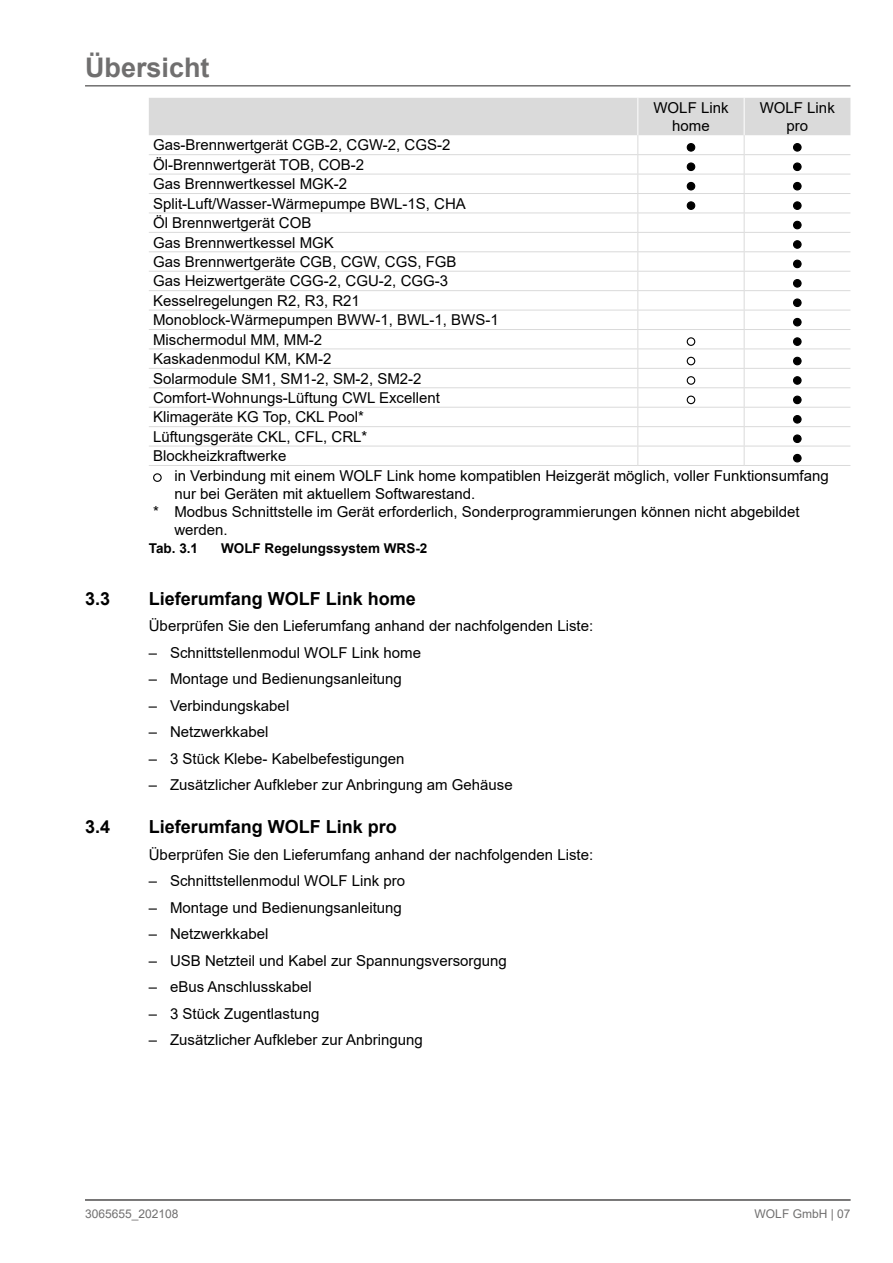
<style>
.page{position:relative;width:893px;height:1263px;background:#fff}
.page>*{position:absolute;margin:0;border:0;box-sizing:border-box;transform-origin:0 0}
.t1{font:700 27px "Arial";color:#706f6f}
.t2{font:700 18px "Arial";color:#000}
.t3{font:15px/19.4px "Arial";color:#000;text-align:center}
.t4{font:700 13.5px "Arial";color:#000}
.t5{font:12px "Arial";color:#706f6f}
</style>
<div class="page">
<hr style="left:85px;top:85px;width:765px;height:2px;background:#706f6f">
<hr style="left:85px;top:1199px;width:765px;height:2px;background:#706f6f">
<hr style="left:149px;top:465px;width:489px;height:1px;background:#dadada">
<hr style="left:638px;top:465px;width:106px;height:1px;background:#dadada">
<hr style="left:744px;top:465px;width:106px;height:1px;background:#dadada">
<svg style="left:149px;top:98px;width:701px;height:367px"></svg>
<div style="left:687px;top:144px;width:8px;height:7px;background:#000;border-radius:50%"></div>
<div style="left:687px;top:143px;width:8px;height:9px;border:1px solid #000;border-radius:50%"></div>
<div style="left:793px;top:144px;width:8px;height:7px;background:#000;border-radius:50%"></div>
<div style="left:793px;top:143px;width:9px;height:9px;border:1px solid #000;border-radius:50%"></div>
<div style="left:687px;top:163px;width:8px;height:8px;background:#000;border-radius:50%"></div>
<div style="left:687px;top:162px;width:8px;height:9px;border:1px solid #000;border-radius:50%"></div>
<div style="left:793px;top:163px;width:8px;height:8px;background:#000;border-radius:50%"></div>
<div style="left:793px;top:162px;width:9px;height:9px;border:1px solid #000;border-radius:50%"></div>
<div style="left:687px;top:182px;width:8px;height:8px;background:#000;border-radius:50%"></div>
<div style="left:687px;top:182px;width:8px;height:8px;border:1px solid #000;border-radius:50%"></div>
<div style="left:793px;top:182px;width:8px;height:8px;background:#000;border-radius:50%"></div>
<div style="left:793px;top:182px;width:9px;height:8px;border:1px solid #000;border-radius:50%"></div>
<div style="left:687px;top:202px;width:8px;height:7px;background:#000;border-radius:50%"></div>
<div style="left:687px;top:201px;width:8px;height:9px;border:1px solid #000;border-radius:50%"></div>
<div style="left:793px;top:202px;width:8px;height:7px;background:#000;border-radius:50%"></div>
<div style="left:793px;top:201px;width:9px;height:9px;border:1px solid #000;border-radius:50%"></div>
<div style="left:793px;top:221px;width:8px;height:8px;background:#000;border-radius:50%"></div>
<div style="left:793px;top:221px;width:9px;height:8px;border:1px solid #000;border-radius:50%"></div>
<div style="left:793px;top:241px;width:8px;height:7px;background:#000;border-radius:50%"></div>
<div style="left:793px;top:240px;width:9px;height:9px;border:1px solid #000;border-radius:50%"></div>
<div style="left:793px;top:260px;width:8px;height:8px;background:#000;border-radius:50%"></div>
<div style="left:793px;top:260px;width:9px;height:8px;border:1px solid #000;border-radius:50%"></div>
<div style="left:793px;top:280px;width:8px;height:7px;background:#000;border-radius:50%"></div>
<div style="left:793px;top:279px;width:9px;height:9px;border:1px solid #000;border-radius:50%"></div>
<div style="left:793px;top:299px;width:8px;height:7px;background:#000;border-radius:50%"></div>
<div style="left:793px;top:298px;width:9px;height:9px;border:1px solid #000;border-radius:50%"></div>
<div style="left:793px;top:318px;width:8px;height:8px;background:#000;border-radius:50%"></div>
<div style="left:793px;top:318px;width:9px;height:8px;border:1px solid #000;border-radius:50%"></div>
<div style="left:687px;top:337px;width:8px;height:9px;border:1px solid #000;border-radius:50%"></div>
<div style="left:793px;top:338px;width:8px;height:7px;background:#000;border-radius:50%"></div>
<div style="left:793px;top:337px;width:9px;height:9px;border:1px solid #000;border-radius:50%"></div>
<div style="left:687px;top:357px;width:8px;height:8px;border:1px solid #000;border-radius:50%"></div>
<div style="left:793px;top:357px;width:8px;height:8px;background:#000;border-radius:50%"></div>
<div style="left:793px;top:357px;width:9px;height:8px;border:1px solid #000;border-radius:50%"></div>
<div style="left:687px;top:376px;width:8px;height:9px;border:1px solid #000;border-radius:50%"></div>
<div style="left:793px;top:377px;width:8px;height:7px;background:#000;border-radius:50%"></div>
<div style="left:793px;top:376px;width:9px;height:9px;border:1px solid #000;border-radius:50%"></div>
<div style="left:687px;top:396px;width:8px;height:8px;border:1px solid #000;border-radius:50%"></div>
<div style="left:793px;top:396px;width:8px;height:8px;background:#000;border-radius:50%"></div>
<div style="left:793px;top:396px;width:9px;height:8px;border:1px solid #000;border-radius:50%"></div>
<div style="left:793px;top:416px;width:8px;height:7px;background:#000;border-radius:50%"></div>
<div style="left:793px;top:415px;width:9px;height:9px;border:1px solid #000;border-radius:50%"></div>
<div style="left:793px;top:435px;width:8px;height:7px;background:#000;border-radius:50%"></div>
<div style="left:793px;top:434px;width:9px;height:9px;border:1px solid #000;border-radius:50%"></div>
<div style="left:793px;top:454px;width:8px;height:8px;background:#000;border-radius:50%"></div>
<div style="left:793px;top:454px;width:9px;height:8px;border:1px solid #000;border-radius:50%"></div>
<div style="left:153px;top:473px;width:9px;height:9px;border:1px solid #000;border-radius:50%"></div>
<h1 class="t1" style="left:85px;top:48px;width:126px">Übersicht</h1>
<p class="t3" style="left:653px;top:99px;width:77px;line-height:18px">WOLF Link home</p>
<p class="t3" style="left:760px;top:99px;width:77px;line-height:18px">WOLF Link pro</p>
<p class="t3" style="left:153px;top:135px;width:347px;text-align:left">Gas-Brennwertgerät CGB-2, CGW-2, CGS-2<br>Öl-Brennwertgerät TOB, COB-2<br>Gas Brennwertkessel MGK-2<br>Split-Luft/Wasser-Wärmepumpe BWL-1S, CHA<br>Öl Brennwertgerät COB<br>Gas Brennwertkessel MGK<br>Gas Brennwertgeräte CGB, CGW, CGS, FGB<br>Gas Heizwertgeräte CGG-2, CGU-2, CGG-3<br>Kesselregelungen R2, R3, R21<br>Monoblock-Wärmepumpen BWW-1, BWL-1, BWS-1<br>Mischermodul MM, MM-2<br>Kaskadenmodul KM, KM-2<br>Solarmodule SM1, SM1-2, SM-2, SM2-2<br>Comfort-Wohnungs-Lüftung CWL Excellent<br>Klimageräte KG Top, CKL Pool*<br>Lüftungsgeräte CKL, CFL, CRL*<br>Blockheizkraftwerke</p>
<p class="t3" style="left:174px;top:466px;width:656px">in Verbindung mit einem WOLF Link home kompatiblen Heizgerät möglich, voller Funktionsumfang</p>
<p class="t3" style="left:174px;top:484px;width:302px">nur bei Geräten mit aktuellem Softwarestand.</p>
<p class="t3" style="left:153px;top:502px;width:648px">* Modbus Schnittstelle im Gerät erforderlich, Sonderprogrammierungen können nicht abgebildet</p>
<p class="t3" style="left:174px;top:520px;width:55px">werden.</p>
<p class="t4" style="left:149px;top:539px;width:51px">Tab. 3.1</p>
<p class="t4" style="left:221px;top:539px;width:208px">WOLF Regelungssystem WRS-2</p>
<p class="t2" style="left:85px;top:586px;width:27px">3.3</p>
<p class="t2" style="left:149px;top:586px;width:269px">Lieferumfang WOLF Link home</p>
<p class="t3" style="left:149px;top:616px;width:446px">Überprüfen Sie den Lieferumfang anhand der nachfolgenden Liste:</p>
<p class="t3" style="left:149px;top:643px;width:274px">– Schnittstellenmodul WOLF Link home</p>
<p class="t3" style="left:149px;top:669px;width:255px">– Montage und Bedienungsanleitung</p>
<p class="t3" style="left:149px;top:696px;width:142px">– Verbindungskabel</p>
<p class="t3" style="left:149px;top:722px;width:121px">– Netzwerkkabel</p>
<p class="t3" style="left:149px;top:749px;width:257px">– 3 Stück Klebe- Kabelbefestigungen</p>
<p class="t3" style="left:149px;top:775px;width:365px">– Zusätzlicher Aufkleber zur Anbringung am Gehäuse</p>
<p class="t2" style="left:85px;top:814px;width:27px">3.4</p>
<p class="t2" style="left:149px;top:814px;width:250px">Lieferumfang WOLF Link pro</p>
<p class="t3" style="left:149px;top:845px;width:446px">Überprüfen Sie den Lieferumfang anhand der nachfolgenden Liste:</p>
<p class="t3" style="left:149px;top:871px;width:258px">– Schnittstellenmodul WOLF Link pro</p>
<p class="t3" style="left:149px;top:898px;width:255px">– Montage und Bedienungsanleitung</p>
<p class="t3" style="left:149px;top:924px;width:121px">– Netzwerkkabel</p>
<p class="t3" style="left:149px;top:951px;width:360px">– USB Netzteil und Kabel zur Spannungsversorgung</p>
<p class="t3" style="left:149px;top:977px;width:164px">– eBus Anschlusskabel</p>
<p class="t3" style="left:149px;top:1004px;width:172px">– 3 Stück Zugentlastung</p>
<p class="t3" style="left:149px;top:1030px;width:275px">– Zusätzlicher Aufkleber zur Anbringung</p>
<p class="t5" style="left:85px;top:1205px;width:95px">3065655_202108</p>
<p class="t5" style="left:755px;top:1205px;width:97px">WOLF GmbH | 07</p>
</div>
